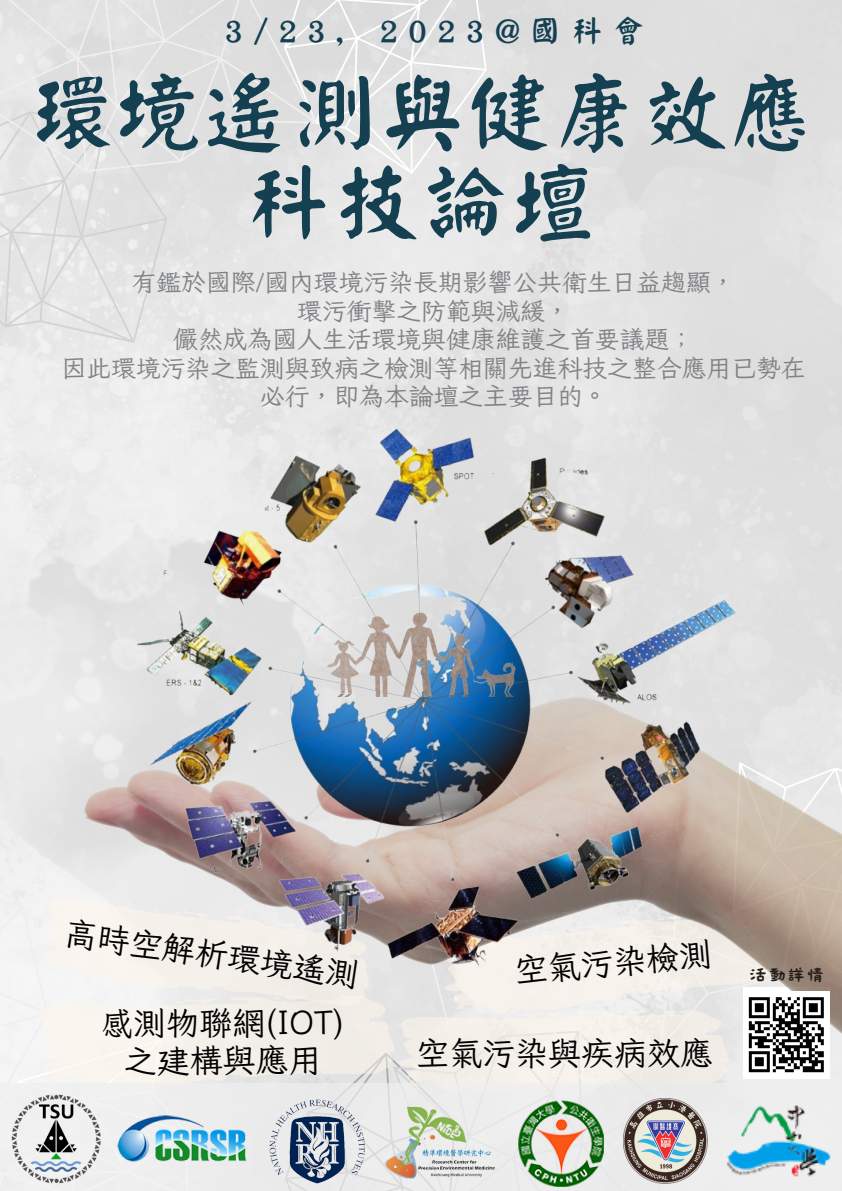
<style>
.page{position:relative;width:842px;height:1191px;background:#fff}
.page>*{position:absolute;margin:0;border:0;box-sizing:border-box;transform-origin:0 0}
.t1{font:88px/90px "Han Wang Yan Kai";color:#144052;text-align:center}
.t2{font:33px/37.8px "Iansui 094";letter-spacing:-.01em;color:#000;text-align:center}
.t3{font:32.4px "Han Wang Yan Kai";letter-spacing:.305em;color:#144052}
.t4{font:24.8px/28.5px "Iansui 094";color:#808285;text-align:center}
.t5{font:17.8px "Canva Li";color:#241b14}
</style>
<div class="page">
<div style="left:318px;top:0;width:228px;height:203px;background:#e3e3e3"></div>
<div style="left:0;top:260px;width:211px;height:148px;background:#e9e9e9"></div>
<svg style="left:0;top:0;width:318px;height:260px;background:#e2e2e2"></svg>
<svg style="left:0;top:754px;width:84px;height:329px;fill:#efefef"></svg>
<svg style="left:34px;top:886px;width:50px;height:134px"></svg>
<img style="left:11px;top:1094px;width:24px;height:89px">
<img style="left:84px;top:697px;width:758px;height:493px">
<img style="left:110px;top:421px;width:640px;height:484px">
<img style="left:274px;top:600px;width:284px;height:96px">
<img style="left:824px;top:1101px;width:18px;height:79px">
<div style="left:743px;top:991px;width:87px;height:87px;background:#fff"></div>
<svg style="left:35px;top:905px;width:789px;height:285px"></svg>
<hr style="left:803px;top:1069px;width:21px;height:3px;background:#000">
<img style="left:382px;top:1102px;width:115px;height:80px">
<h3 class="t3" style="left:224px;top:15px;width:423px">3/23, 2023@國科會</h3>
<h1 class="t1" style="left:25px;top:68px;width:793px">環境遙測與健康效應科技論壇</h1>
<p class="t4" style="left:62px;top:267px;width:746px">有鑑於國際/國內環境污染長期影響公共衛生日益趨顯，<br>環污衝擊之防範與減緩，<br>儼然成為國人生活環境與健康維護之首要議題；<br>因此環境污染之監測與致病之檢測等相關先進科技之整合應用已勢在必行，即為本論壇之主要目的。</p>
<h2 class="t2" style="left:68px;top:913px;width:298px;rotate:8deg">高時空解析環境遙測</h2>
<h2 class="t2" style="left:101px;top:1002px;width:246px">感測物聯網(IOT)之建構與應用</h2>
<h2 class="t2" style="left:513px;top:951px;width:199px;rotate:-5deg">空氣污染檢測</h2>
<h2 class="t2" style="left:416px;top:1033px;width:298px">空氣污染與疾病效應</h2>
<p class="t5" style="left:750px;top:966px;width:76px">活動詳情</p>
</div>
